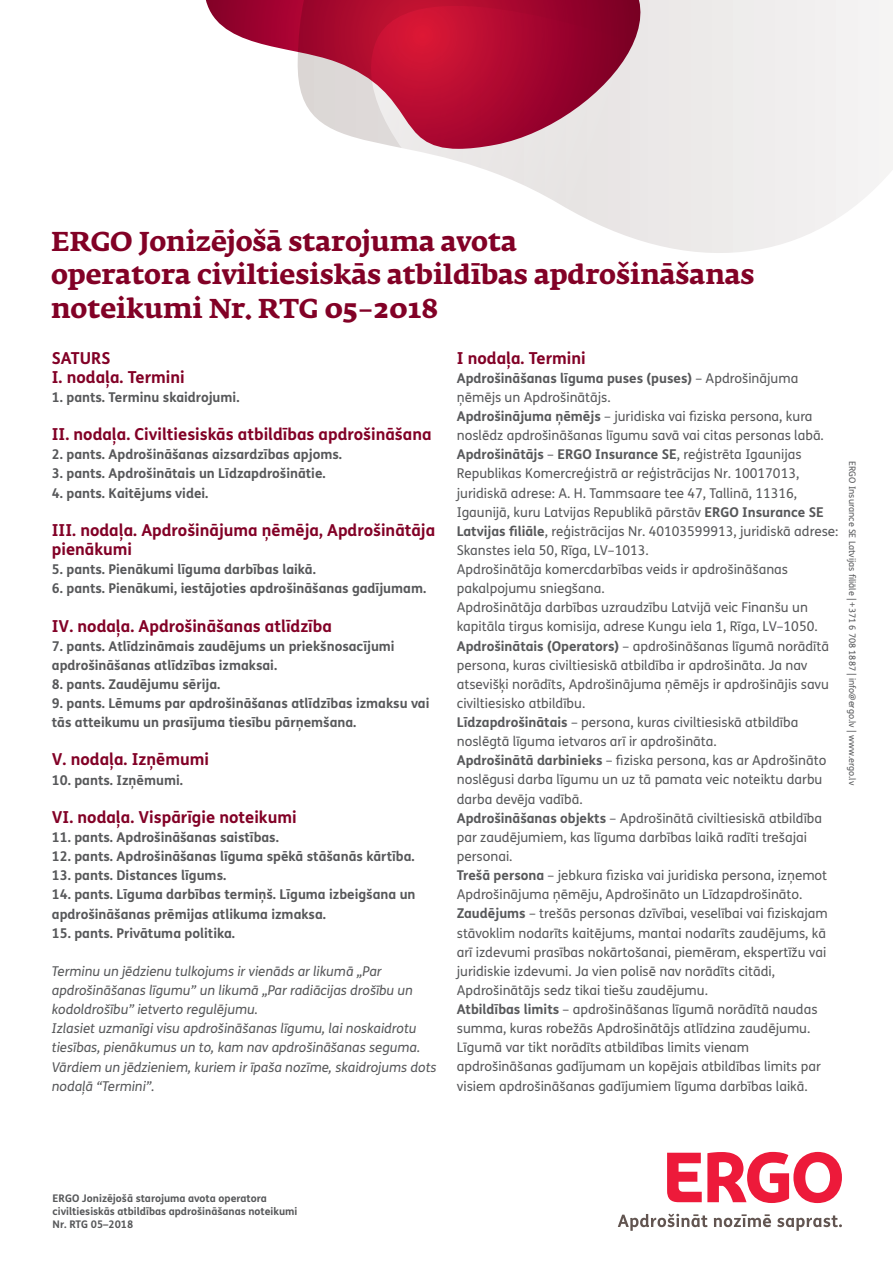
<style>
.page{position:relative;width:893px;height:1263px;background:#fff}
.page>*{position:absolute;margin:0;border:0;box-sizing:border-box;transform-origin:0 0}
.t1{font:700 27px/33.5px "Fedra Serif A Pro";color:#820126}
.t2{font:700 16.5px/19.2px "FS Me";color:#820126}
.t3{font:13.5px/19.2px "FS Me";color:#57585a}
.t4{font:700 13.5px/19.2px "FS Me";color:#57585a}
.t5{font:italic 13.5px/19.2px "FS Me";color:#57585a}
.t6{font:700 10.5px/12.6px "FS Me";color:#57585a}
.t7{font:9px "FS Me";color:#57585a}
.s1{font-weight:700}
</style>
<div class="page">
<svg style="left:652px;top:0;width:241px;height:253px"></svg>
<svg style="left:409px;top:0;width:243px;height:244px"></svg>
<svg style="left:206px;top:0;width:436px;height:149px"></svg>
<svg style="left:667px;top:1152px;width:174px;height:51px"></svg>
<svg style="left:618px;top:1213px;width:90px;height:18px"></svg>
<svg style="left:714px;top:1214px;width:57px;height:13px"></svg>
<svg style="left:777px;top:1215px;width:64px;height:16px"></svg>
<h1 class="t1" style="left:51px;top:225px;width:705px">ERGO Jonizējošā starojuma avota<br>operatora civiltiesiskās atbildības apdrošināšanas noteikumi Nr. RTG 05–2018</h1>
<p class="t2" style="left:52px;top:347px;width:134px">SATURS<br>I. nodaļa. Termini</p>
<p class="t4" style="left:52px;top:387px;width:189px">1. pants. Terminu skaidrojumi.</p>
<p class="t2" style="left:52px;top:424px;width:381px">II. nodaļa. Civiltiesiskās atbildības apdrošināšana</p>
<p class="t4" style="left:52px;top:444px;width:292px">2. pants. Apdrošināšanas aizsardzības apjoms.</p>
<p class="t4" style="left:52px;top:463px;width:275px">3. pants. Apdrošinātais un Līdzapdrošinātie.</p>
<p class="t4" style="left:52px;top:482px;width:158px">4. pants. Kaitējums videi.</p>
<p class="t2" style="left:52px;top:519px;width:385px">III. nodaļa. Apdrošinājuma ņēmēja, Apdrošinātāja pienākumi</p>
<p class="t4" style="left:52px;top:559px;width:266px">5. pants. Pienākumi līguma darbības laikā.</p>
<p class="t4" style="left:52px;top:578px;width:376px">6. pants. Pienākumi, iestājoties apdrošināšanas gadījumam.</p>
<p class="t2" style="left:52px;top:615px;width:282px">IV. nodaļa. Apdrošināšanas atlīdzība</p>
<p class="t4" style="left:52px;top:635px;width:344px">7. pants. Atlīdzināmais zaudējums un priekšnosacījumi apdrošināšanas atlīdzības izmaksai.</p>
<p class="t4" style="left:52px;top:674px;width:170px">8. pants. Zaudējumu sērija.</p>
<p class="t4" style="left:52px;top:693px;width:379px">9. pants. Lēmums par apdrošināšanas atlīdzības izmaksu vai tās atteikumu un prasījuma tiesību pārņemšana.</p>
<p class="t2" style="left:52px;top:749px;width:159px">V. nodaļa. Izņēmumi</p>
<p class="t4" style="left:52px;top:769px;width:133px">10. pants. Izņēmumi.</p>
<p class="t2" style="left:52px;top:806px;width:246px">VI. nodaļa. Vispārīgie noteikumi</p>
<p class="t4" style="left:52px;top:827px;width:229px">11. pants. Apdrošināšanas saistības.</p>
<p class="t4" style="left:52px;top:846px;width:364px">12. pants. Apdrošināšanas līguma spēkā stāšanās kārtība.</p>
<p class="t4" style="left:52px;top:865px;width:176px">13. pants. Distances līgums.</p>
<p class="t4" style="left:52px;top:884px;width:365px">14. pants. Līguma darbības termiņš. Līguma izbeigšana un apdrošināšanas prēmijas atlikuma izmaksa.</p>
<p class="t4" style="left:52px;top:922px;width:185px">15. pants. Privātuma politika.</p>
<p class="t5" style="left:52px;top:961px;width:386px">Terminu un jēdzienu tulkojums ir vienāds ar likumā „Par apdrošināšanas līgumu” un likumā „Par radiācijas drošību un kodoldrošību” ietverto regulējumu.<br>Izlasiet uzmanīgi visu apdrošināšanas līgumu, lai noskaidrotu tiesības, pienākumus un to, kam nav apdrošināšanas seguma.<br>Vārdiem un jēdzieniem, kuriem ir īpaša nozīme, skaidrojums dots nodaļā “Termini”.</p>
<p class="t2" style="left:457px;top:347px;width:130px">I nodaļa. Termini</p>
<p class="t3" style="left:457px;top:368px;width:383px"><span class="s1">Apdrošināšanas līguma puses (puses)</span> – Apdrošinājuma ņēmējs un Apdrošinātājs.<br><span class="s1">Apdrošinājuma ņēmējs</span> – juridiska vai fiziska persona, kura noslēdz apdrošināšanas līgumu savā vai citas personas labā.<br><span class="s1">Apdrošinātājs</span> – <span class="s1">ERGO Insurance SE</span>, reģistrēta Igaunijas Republikas Komercreģistrā ar reģistrācijas Nr. 10017013, juridiskā adrese: A. H. Tammsaare tee 47, Tallinā, 11316, Igaunijā, kuru Latvijas Republikā pārstāv <span class="s1">ERGO Insurance SE Latvijas filiāle</span>, reģistrācijas Nr. 40103599913, juridiskā adrese:<br>Skanstes iela 50, Rīga, LV–1013.<br>Apdrošinātāja komercdarbības veids ir apdrošināšanas pakalpojumu sniegšana.<br>Apdrošinātāja darbības uzraudzību Latvijā veic Finanšu un kapitāla tirgus komisija, adrese Kungu iela 1, Rīga, LV–1050.<br><span class="s1">Apdrošinātais (Operators)</span> – apdrošināšanas līgumā norādītā persona, kuras civiltiesiskā atbildība ir apdrošināta. Ja nav atsevišķi norādīts, Apdrošinājuma ņēmējs ir apdrošinājis savu civiltiesisko atbildību.<br><span class="s1">Līdzapdrošinātais</span> – persona, kuras civiltiesiskā atbildība noslēgtā līguma ietvaros arī ir apdrošināta.<br><span class="s1">Apdrošinātā darbinieks</span> – fiziska persona, kas ar Apdrošināto noslēgusi darba līgumu un uz tā pamata veic noteiktu darbu darba devēja vadībā.<br><span class="s1">Apdrošināšanas objekts</span> – Apdrošinātā civiltiesiskā atbildība par zaudējumiem, kas līguma darbības laikā radīti trešajai personai.<br><span class="s1">Trešā persona</span> – jebkura fiziska vai juridiska persona, izņemot Apdrošinājuma ņēmēju, Apdrošināto un Līdzapdrošināto.<br><span class="s1">Zaudējums</span> – trešās personas dzīvībai, veselībai vai fiziskajam stāvoklim nodarīts kaitējums, mantai nodarīts zaudējums, kā arī izdevumi prasības nokārtošanai, piemēram, ekspertīžu vai juridiskie izdevumi. Ja vien polisē nav norādīts citādi, Apdrošinātājs sedz tikai tiešu zaudējumu.<br><span class="s1">Atbildības limits</span> – apdrošināšanas līgumā norādītā naudas summa, kuras robežās Apdrošinātājs atlīdzina zaudējumu.<br>Līgumā var tikt norādīts atbildības limits vienam apdrošināšanas gadījumam un kopējais atbildības limits par visiem apdrošināšanas gadījumiem līguma darbības laikā.</p>
<p class="t7" style="left:858px;top:461px;width:325px;rotate:90deg">ERGO Insurance SE Latvijas filiāle | +371 6 708 1887 | info@ergo.lv | www.ergo.lv</p>
<p class="t6" style="left:53px;top:1192px;width:246px">ERGO Jonizējošā starojuma avota operatora civiltiesiskās atbildības apdrošināšanas noteikumi<br>Nr. RTG 05–2018</p>
</div>
